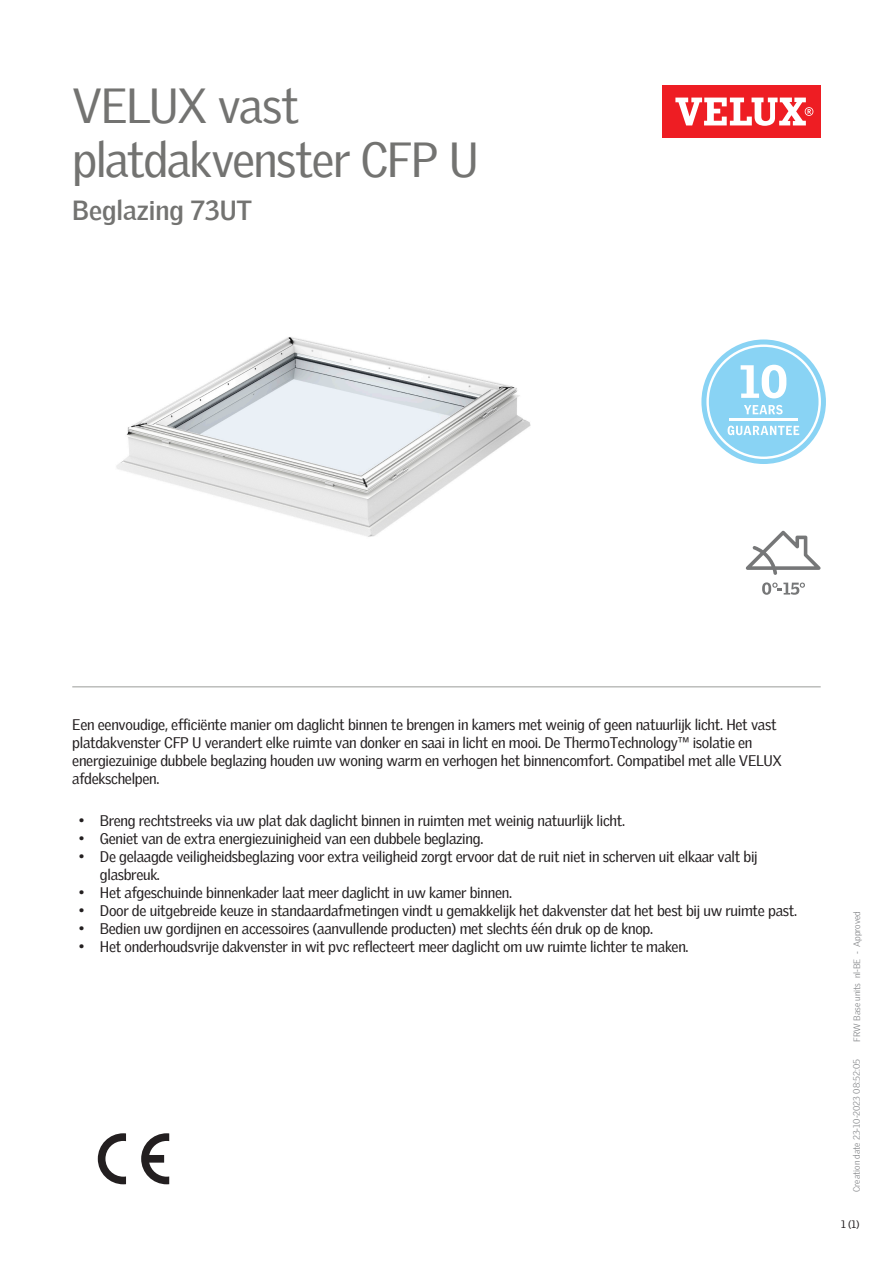
<style>
.page{position:relative;width:893px;height:1263px;background:#fff}
.page>*{position:absolute;margin:0;border:0;box-sizing:border-box;transform-origin:0 0}
.Headline{font:48px/54px "Velux Gothic";letter-spacing:-.03em;color:#737371}
.t1{font:700 27px "Velux Gothic";color:#737371}
.Body_Regular{font:15px/18px "Velux Gothic";letter-spacing:-.02em;color:#231f20}
.t2{font:10.5px "Velux Gothic";color:#231f20}
.t3{font:300 9px "Velux Gothic";color:#7c7e81}
</style>
<div class="page">
<div style="left:662px;top:85px;width:159px;height:53px;background:#ee1d23"></div>
<svg style="left:675px;top:98px;width:138px;height:28px"></svg>
<hr style="left:72px;top:686px;width:749px;height:1px;background:#bcbdbb">
<svg style="left:746px;top:530px;width:75px;height:45px"></svg>
<svg style="left:762px;top:582px;width:43px;height:13px"></svg>
<svg style="left:141px;top:1133px;width:28px;height:51px"></svg>
<svg style="left:98px;top:1133px;width:28px;height:51px"></svg>
<img style="left:116px;top:337px;width:415px;height:200px">
<svg style="left:701px;top:339px;width:125px;height:125px"></svg>
<p class="Headline" style="left:72px;top:74px;width:408px">VELUX vast platdakvenster CFP U</p>
<p class="t1" style="left:72px;top:190px;width:181px">Beglazing 73UT</p>
<p class="Body_Regular" style="left:72px;top:714px;width:711px">Een eenvoudige, efficiënte manier om daglicht binnen te brengen in kamers met weinig of geen natuurlijk licht. Het vast platdakvenster CFP U verandert elke ruimte van donker en saai in licht en mooi. De ThermoTechnology™ isolatie en energiezuinige dubbele beglazing houden uw woning warm en verhogen het binnencomfort. Compatibel met alle VELUX afdekschelpen.</p>
<p class="Body_Regular" style="left:79px;top:810px;width:548px">• Breng rechtstreeks via uw plat dak daglicht binnen in ruimten met weinig natuurlijk licht.</p>
<p class="Body_Regular" style="left:79px;top:828px;width:406px">• Geniet van de extra energiezuinigheid van een dubbele beglazing.</p>
<p class="Body_Regular" style="left:100px;top:846px;width:659px;text-indent:-21px">• De gelaagde veiligheidsbeglazing voor extra veiligheid zorgt ervoor dat de ruit niet in scherven uit elkaar valt bij glasbreuk.</p>
<p class="Body_Regular" style="left:79px;top:882px;width:435px">• Het afgeschuinde binnenkader laat meer daglicht in uw kamer binnen.</p>
<p class="Body_Regular" style="left:79px;top:900px;width:720px">• Door de uitgebreide keuze in standaardafmetingen vindt u gemakkelijk het dakvenster dat het best bij uw ruimte past.</p>
<p class="Body_Regular" style="left:79px;top:918px;width:576px">• Bedien uw gordijnen en accessoires (aanvullende producten) met slechts één druk op de knop.</p>
<p class="Body_Regular" style="left:79px;top:936px;width:611px">• Het onderhoudsvrije dakvenster in wit pvc reflecteert meer daglicht om uw ruimte lichter te maken.</p>
<p class="t3" style="left:850px;top:1042px;width:132px;rotate:-90deg">FRW Base units nl-BE - Approved</p>
<p class="t3" style="left:850px;top:1192px;width:134px;rotate:-90deg">Creation date 23-10-2023 08:52:05</p>
<p class="t2" style="left:841px;top:1216px;width:20px">1 (1)</p>
</div>
